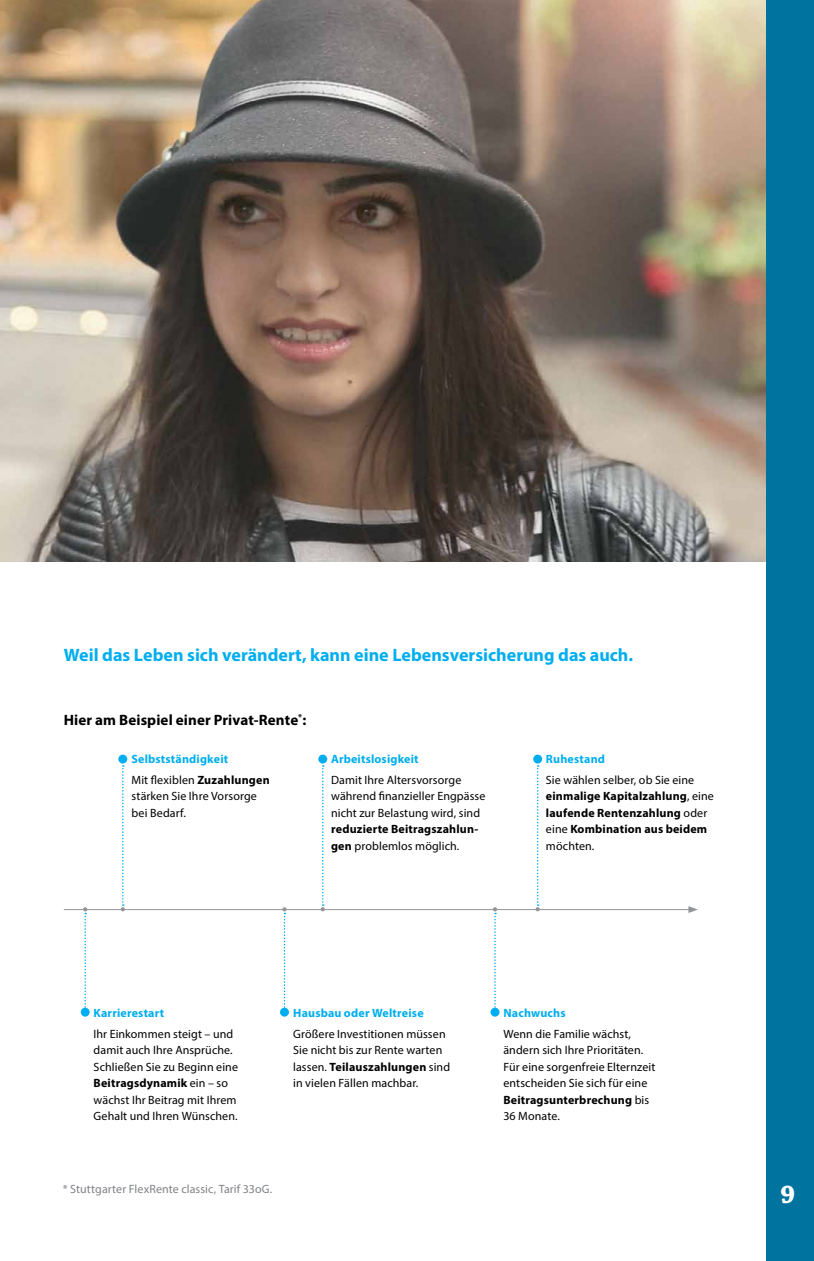
<style>
.page{position:relative;width:814px;height:1261px;background:#fff}
.page>*{position:absolute;margin:0;border:0;box-sizing:border-box;transform-origin:0 0}
.t1{font:700 27px "Chaparral Pro";color:#fff}
.t2{font:700 18px "Myriad Pro";color:#00aeef}
.t3{font:700 15px "Myriad Pro";letter-spacing:.005em;color:#000}
.t4{font:12px/16.5px "Myriad Pro";letter-spacing:.01em;color:#000}
.t5{font:700 12px/16.5px "Myriad Pro";letter-spacing:.015em;color:#000}
.t6{font:700 12px/20.7px "Myriad Pro";letter-spacing:.015em;color:#00aeef}
.t7{font:12px "Myriad Pro";letter-spacing:.005em;color:#808285}
.s1{font-weight:400;color:#000}
.s2{color:#000}
.s3{font-weight:400}
.s4{font-weight:700}
</style>
<div class="page">
<img style="left:0;top:0;width:765px;height:561px">
<hr style="left:64px;top:909px;width:626px;height:1px;background:#939598">
<svg style="left:688px;top:906px;width:9px;height:7px"></svg>
<svg style="left:121px;top:765px;width:4px;height:146px"></svg>
<div style="left:118px;top:754px;width:9px;height:9px;background:#00aeef;border-radius:50%"></div>
<svg style="left:83px;top:907px;width:4px;height:101px"></svg>
<div style="left:81px;top:1008px;width:9px;height:8px;background:#00aeef;border-radius:50%"></div>
<svg style="left:282px;top:907px;width:4px;height:101px"></svg>
<div style="left:280px;top:1008px;width:9px;height:8px;background:#00aeef;border-radius:50%"></div>
<svg style="left:493px;top:907px;width:4px;height:101px"></svg>
<div style="left:490px;top:1008px;width:9px;height:8px;background:#00aeef;border-radius:50%"></div>
<svg style="left:320px;top:765px;width:5px;height:146px"></svg>
<div style="left:318px;top:754px;width:9px;height:9px;background:#00aeef;border-radius:50%"></div>
<svg style="left:535px;top:765px;width:4px;height:146px"></svg>
<div style="left:533px;top:754px;width:9px;height:9px;background:#00aeef;border-radius:50%"></div>
<div style="left:765px;top:0;width:48px;height:1261px;background:#00749f"></div>
<h2 class="t2" style="left:64px;top:643px;width:570px">Weil das Leben sich verändert, kann eine Lebensversicherung das auch.</h2>
<p class="t3" style="left:64px;top:710px;width:244px">Hier am Beispiel einer Privat-Rente<sup>*</sup>:</p>
<p class="t6" style="left:131px;top:748px;width:140px">Selbstständigkeit<br><span class="s1">Mit flexiblen</span> <span class="s2">Zuzahlungen</span></p>
<p class="t4" style="left:131px;top:787px;width:127px">stärken Sie Ihre Vorsorge bei Bedarf.</p>
<p class="t6" style="left:331px;top:748px;width:89px">Arbeitslosigkeit</p>
<p class="t4" style="left:331px;top:771px;width:156px">Damit Ihre Altersvorsorge während finanzieller Engpässe nicht zur Belastung wird, sind</p>
<p class="t5" style="left:331px;top:820px;width:149px">reduzierte Beitragszahlun&shy;gen <span class="s3">problemlos möglich.</span></p>
<p class="t6" style="left:546px;top:748px;width:61px">Ruhestand</p>
<p class="t5" style="left:546px;top:771px;width:169px"><span class="s3">Sie wählen selber, ob Sie eine </span>einmalige Kapitalzahlung<span class="s3">, eine </span>laufende Rentenzahlung <span class="s3">oder eine</span> Kombination aus beidem <span class="s3">möchten.</span></p>
<p class="t6" style="left:94px;top:1002px;width:72px">Karrierestart</p>
<p class="t4" style="left:94px;top:1025px;width:146px">Ihr Einkommen steigt – und damit auch Ihre Ansprüche.<br>Schließen Sie zu Beginn eine<br><span class="s4">Beitragsdynamik</span> ein – so wächst Ihr Beitrag mit Ihrem<br>Gehalt und Ihren Wünschen.</p>
<p class="t6" style="left:293px;top:1002px;width:132px">Hausbau oder Weltreise</p>
<p class="t4" style="left:293px;top:1025px;width:158px">Größere Investitionen müssen<br>Sie nicht bis zur Rente warten lassen. <span class="s4">Teilauszahlungen</span> sind in vielen Fällen machbar.</p>
<p class="t7" style="left:63px;top:1181px;width:211px">* Stuttgarter FlexRente classic, Tarif 33oG.</p>
<p class="t6" style="left:503px;top:1002px;width:64px">Nachwuchs</p>
<p class="t4" style="left:503px;top:1025px;width:153px">Wenn die Familie wächst, ändern sich Ihre Prioritäten.<br>Für eine sorgenfreie Elternzeit entscheiden Sie sich für eine<br><span class="s4">Beitragsunterbrechung</span> bis<br>36 Monate.</p>
<h1 class="t1" style="left:780px;top:1178px;width:17px">9</h1>
</div>
